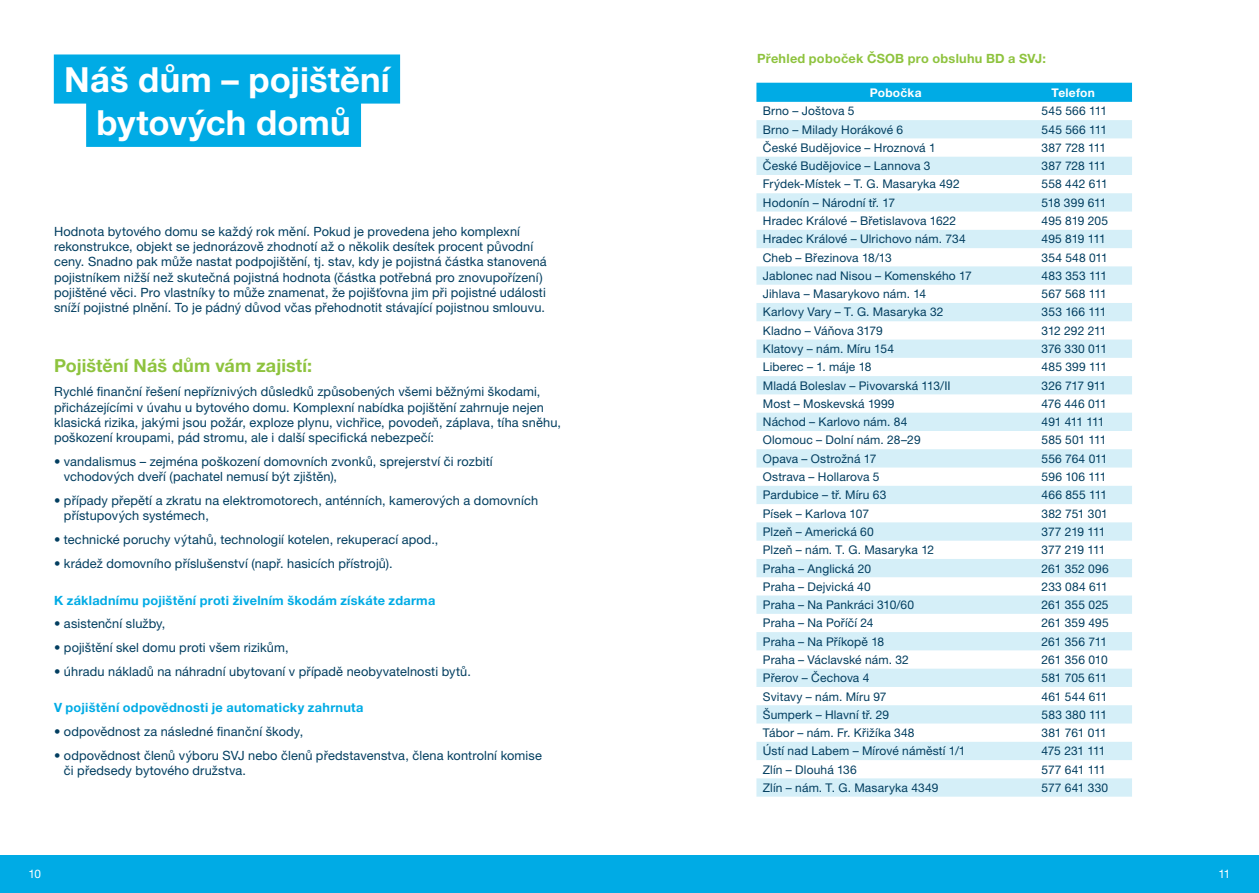
<style>
.page{position:relative;width:1259px;height:893px;background:#fff}
.page>*{position:absolute;margin:0;border:0;box-sizing:border-box;transform-origin:0 0}
.t1{font:700 34.65px/43.3px "Helvetica Neue LT Pro";letter-spacing:.005em;color:#fff;text-align:center}
.t2{font:700 18px "Helvetica Neue LT Pro";letter-spacing:.005em;color:#8ec33e}
.t3{font:12.75px/15.3px "Helvetica Neue LT Pro";letter-spacing:.01em;color:#023e60}
.t4{font:700 12.75px "Helvetica Neue LT Pro";letter-spacing:.02em;color:#00abe5}
.t5{font:700 12.75px "Helvetica Neue LT Pro";letter-spacing:.02em;color:#8ec33e}
.t6{font:12px "Helvetica Neue LT Pro";letter-spacing:.01em;color:#023e60}
.t7{font:12px "Helvetica Neue LT Pro";letter-spacing:-.015em;color:#023e60}
.t8{font:12px "Helvetica Neue LT Pro";letter-spacing:-.03em;color:#023e60}
.t9{font:12px "Helvetica Neue LT Pro";letter-spacing:-.01em;color:#023e60}
.t10{font:12px "Helvetica Neue LT Pro";letter-spacing:-.02em;color:#023e60}
.t11{font:700 12px "Helvetica Neue LT Pro";letter-spacing:.02em;color:#fff}
.t12{font:12px "Helvetica Neue LT Pro";letter-spacing:-.07em;color:#023e60}
.t13{font:12px "Helvetica Neue LT Pro";letter-spacing:-.035em;color:#023e60}
.t14{font:11.7px "Helvetica Neue LT Pro";color:#fff}
</style>
<div class="page">
<div style="left:629px;top:855px;width:630px;height:38px;background:#00abe5"></div>
<div style="left:0;top:855px;width:629px;height:38px;background:#00abe5"></div>
<div style="left:54px;top:54px;width:346px;height:50px;background:#00abe5"></div>
<div style="left:86px;top:98px;width:275px;height:49px;background:#00abe5"></div>
<div style="left:756px;top:83px;width:376px;height:19px;background:#00abe5"></div>
<svg style="left:756px;top:120px;width:376px;height:677px"></svg>
<h1 class="t1" style="left:64px;top:57px;width:327px">Náš dům – pojištění bytových domů</h1>
<p class="t3" style="left:54px;top:223px;width:494px">Hodnota bytového domu se každý rok mění. Pokud je provedena jeho komplexní rekonstrukce, objekt se jednorázově zhodnotí až o několik desítek procent původní ceny. Snadno pak může nastat podpojištění, tj. stav, kdy je pojistná částka stanovená pojistníkem nižší než skutečná pojistná hodnota (částka potřebná pro znovupořízení) pojištěné věci. Pro vlastníky to může znamenat, že pojišťovna jim při pojistné události sníží pojistné plnění. To je pádný důvod včas přehodnotit stávající pojistnou smlouvu.</p>
<h2 class="t2" style="left:54px;top:355px;width:260px">Pojištění Náš dům vám zajistí:</h2>
<p class="t3" style="left:54px;top:384px;width:508px">Rychlé finanční řešení nepříznivých důsledků způsobených všemi běžnými škodami, přicházejícími v úvahu u bytového domu. Komplexní nabídka pojištění zahrnuje nejen klasická rizika, jakými jsou požár, exploze plynu, vichřice, povodeň, záplava, tíha sněhu, poškození kroupami, pád stromu, ale i další specifická nebezpečí:</p>
<p class="t3" style="left:64px;top:454px;width:430px;text-indent:-10px">• vandalismus – zejména poškození domovních zvonků, sprejerství či rozbití vchodových dveří (pachatel nemusí být zjištěn),</p>
<p class="t3" style="left:64px;top:493px;width:476px;text-indent:-10px">• případy přepětí a zkratu na elektromotorech, anténních, kamerových a domovních přístupových systémech,</p>
<p class="t3" style="left:54px;top:532px;width:386px">• technické poruchy výtahů, technologií kotelen, rekuperací apod.,</p>
<p class="t3" style="left:54px;top:556px;width:340px">• krádež domovního příslušenství (např. hasicích přístrojů).</p>
<p class="t4" style="left:54px;top:592px;width:383px">K základnímu pojištění proti živelním škodám získáte zdarma</p>
<p class="t3" style="left:54px;top:616px;width:113px">• asistenční služby,</p>
<p class="t3" style="left:54px;top:640px;width:236px">• pojištění skel domu proti všem rizikům,</p>
<p class="t3" style="left:54px;top:663px;width:418px">• úhradu nákladů na náhradní ubytovaní v případě neobyvatelnosti bytů.</p>
<p class="t4" style="left:54px;top:700px;width:311px">V pojištění odpovědnosti je automaticky zahrnuta</p>
<p class="t3" style="left:54px;top:724px;width:251px">• odpovědnost za následné finanční škody,</p>
<p class="t3" style="left:64px;top:748px;width:479px;text-indent:-10px">• odpovědnost členů výboru SVJ nebo členů představenstva, člena kontrolní komise či předsedy bytového družstva.</p>
<p class="t5" style="left:757px;top:51px;width:290px">Přehled poboček ČSOB pro obsluhu BD a SVJ:</p>
<p class="t11" style="left:869px;top:85px;width:53px">Pobočka</p>
<p class="t11" style="left:1051px;top:85px;width:45px">Telefon</p>
<p class="t6" style="left:763px;top:104px;width:93px">Brno – Joštova 5</p>
<p class="t6" style="left:1041px;top:104px;width:67px">545 566 111</p>
<p class="t6" style="left:763px;top:122px;width:142px">Brno – Milady Horákové 6</p>
<p class="t6" style="left:1041px;top:122px;width:67px">545 566 111</p>
<p class="t6" style="left:763px;top:140px;width:174px">České Budějovice – Hroznová 1</p>
<p class="t9" style="left:1041px;top:140px;width:66px">387 728 111</p>
<p class="t6" style="left:763px;top:159px;width:169px">České Budějovice – Lannova 3</p>
<p class="t9" style="left:1041px;top:159px;width:66px">387 728 111</p>
<p class="t6" style="left:763px;top:177px;width:198px">Frýdek-Místek – T. G. Masaryka 492</p>
<p class="t6" style="left:1041px;top:177px;width:68px">558 442 611</p>
<p class="t6" style="left:763px;top:195px;width:134px">Hodonín – Národní tř. 17</p>
<p class="t8" style="left:1041px;top:195px;width:66px">518 399 611</p>
<p class="t6" style="left:763px;top:214px;width:195px">Hradec Králové – Břetislavova 1622</p>
<p class="t6" style="left:1041px;top:214px;width:68px">495 819 205</p>
<p class="t6" style="left:763px;top:232px;width:204px">Hradec Králové – Ulrichovo nám. 734</p>
<p class="t8" style="left:1041px;top:232px;width:66px">495 819 111</p>
<p class="t6" style="left:763px;top:250px;width:130px">Cheb – Březinova 18/13</p>
<p class="t6" style="left:1041px;top:250px;width:68px">354 548 011</p>
<p class="t6" style="left:763px;top:268px;width:210px">Jablonec nad Nisou – Komenského 17</p>
<p class="t6" style="left:1041px;top:268px;width:67px">483 353 111</p>
<p class="t6" style="left:763px;top:287px;width:165px">Jihlava – Masarykovo nám. 14</p>
<p class="t6" style="left:1041px;top:287px;width:67px">567 568 111</p>
<p class="t6" style="left:763px;top:305px;width:182px">Karlovy Vary – T. G. Masaryka 32</p>
<p class="t7" style="left:1041px;top:305px;width:66px">353 166 111</p>
<p class="t6" style="left:763px;top:323px;width:121px">Kladno – Váňova 3179</p>
<p class="t10" style="left:1041px;top:323px;width:66px">312 292 211</p>
<p class="t6" style="left:763px;top:342px;width:133px">Klatovy – nám. Míru 154</p>
<p class="t7" style="left:1041px;top:342px;width:67px">376 330 011</p>
<p class="t6" style="left:763px;top:360px;width:110px">Liberec – 1. máje 18</p>
<p class="t6" style="left:1041px;top:360px;width:67px">485 399 111</p>
<p class="t6" style="left:763px;top:378px;width:189px">Mladá Boleslav – Pivovarská 113/II</p>
<p class="t10" style="left:1041px;top:378px;width:66px">326 717 911</p>
<p class="t6" style="left:763px;top:396px;width:133px">Most – Moskevská 1999</p>
<p class="t7" style="left:1041px;top:396px;width:67px">476 446 011</p>
<p class="t6" style="left:763px;top:415px;width:146px">Náchod – Karlovo nám. 84</p>
<p class="t12" style="left:1041px;top:415px;width:64px">491 411 111</p>
<p class="t6" style="left:763px;top:433px;width:159px">Olomouc – Dolní nám. 28–29</p>
<p class="t6" style="left:1041px;top:433px;width:66px">585 501 111</p>
<p class="t6" style="left:763px;top:451px;width:115px">Opava – Ostrožná 17</p>
<p class="t6" style="left:1041px;top:451px;width:67px">556 764 011</p>
<p class="t6" style="left:763px;top:470px;width:118px">Ostrava – Hollarova 5</p>
<p class="t7" style="left:1041px;top:470px;width:66px">596 106 111</p>
<p class="t6" style="left:763px;top:488px;width:125px">Pardubice – tř. Míru 63</p>
<p class="t6" style="left:1041px;top:488px;width:67px">466 855 111</p>
<p class="t6" style="left:763px;top:506px;width:108px">Písek – Karlova 107</p>
<p class="t6" style="left:1041px;top:506px;width:68px">382 751 301</p>
<p class="t6" style="left:763px;top:524px;width:112px">Plzeň – Americká 60</p>
<p class="t8" style="left:1041px;top:524px;width:65px">377 219 111</p>
<p class="t6" style="left:763px;top:543px;width:173px">Plzeň – nám. T. G. Masaryka 12</p>
<p class="t8" style="left:1041px;top:543px;width:65px">377 219 111</p>
<p class="t6" style="left:763px;top:561px;width:110px">Praha – Anglická 20</p>
<p class="t6" style="left:1041px;top:561px;width:69px">261 352 096</p>
<p class="t6" style="left:763px;top:579px;width:109px">Praha – Dejvická 40</p>
<p class="t6" style="left:1041px;top:579px;width:68px">233 084 611</p>
<p class="t6" style="left:763px;top:598px;width:153px">Praha – Na Pankráci 310/60</p>
<p class="t6" style="left:1041px;top:598px;width:68px">261 355 025</p>
<p class="t6" style="left:763px;top:616px;width:112px">Praha – Na Poříčí 24</p>
<p class="t6" style="left:1041px;top:616px;width:69px">261 359 495</p>
<p class="t6" style="left:763px;top:634px;width:123px">Praha – Na Příkopě 18</p>
<p class="t9" style="left:1041px;top:634px;width:67px">261 356 711</p>
<p class="t6" style="left:763px;top:652px;width:148px">Praha – Václavské nám. 32</p>
<p class="t6" style="left:1041px;top:652px;width:68px">261 356 010</p>
<p class="t6" style="left:763px;top:671px;width:108px">Přerov – Čechova 4</p>
<p class="t7" style="left:1041px;top:671px;width:67px">581 705 611</p>
<p class="t6" style="left:763px;top:689px;width:125px">Svitavy – nám. Míru 97</p>
<p class="t6" style="left:1041px;top:689px;width:67px">461 544 611</p>
<p class="t6" style="left:763px;top:707px;width:128px">Šumperk – Hlavní tř. 29</p>
<p class="t6" style="left:1041px;top:707px;width:67px">583 380 111</p>
<p class="t6" style="left:763px;top:726px;width:153px">Tábor – nám. Fr. Křižíka 348</p>
<p class="t7" style="left:1041px;top:726px;width:67px">381 761 011</p>
<p class="t6" style="left:763px;top:744px;width:204px">Ústí nad Labem – Mírové náměstí 1/1</p>
<p class="t8" style="left:1041px;top:744px;width:65px">475 231 111</p>
<p class="t6" style="left:763px;top:762px;width:95px">Zlín – Dlouhá 136</p>
<p class="t13" style="left:1041px;top:762px;width:66px">577 641 111</p>
<p class="t6" style="left:763px;top:780px;width:177px">Zlín – nám. T. G. Masaryka 4349</p>
<p class="t6" style="left:1041px;top:780px;width:68px">577 641 330</p>
<p class="t14" style="left:28px;top:867px;width:14px">10</p>
<p class="t14" style="left:1218px;top:867px;width:14px">11</p>
</div>
